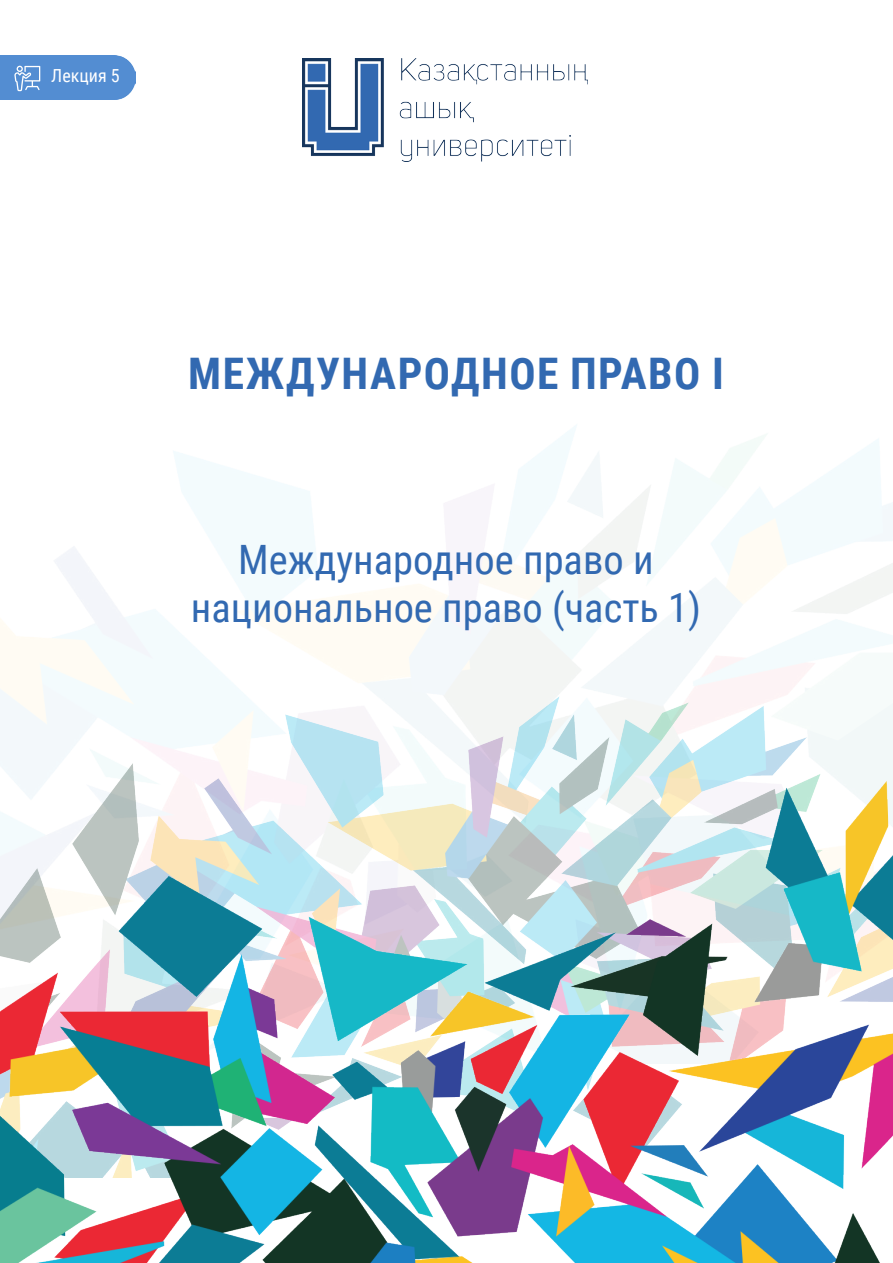
<style>
.page{position:relative;width:893px;height:1263px;background:#fff}
.page>*{position:absolute;margin:0;border:0;box-sizing:border-box;transform-origin:0 0}
.t1{font:700 43.5px "Roboto Condensed";letter-spacing:.035em;color:#3269b1}
.t2{font:40.5px/48.6px "Roboto Condensed";color:#3269b1;text-align:center}
.t3{font:18px "Roboto Condensed";color:#fff}
</style>
<div class="page">
<img style="left:0;top:425px;width:893px;height:638px">
<img style="left:302px;top:58px;width:285px;height:104px">
<img style="left:0;top:696px;width:892px;height:33px">
<img style="left:0;top:729px;width:892px;height:534px">
<div style="left:0;top:55px;width:136px;height:45px;background:#538dd2"></div>
<svg style="left:14px;top:66px;width:26px;height:25px"></svg>
<p class="t3" style="left:51px;top:63px;width:70px">Лекция 5</p>
<p class="t1" style="left:188px;top:343px;width:537px">МЕЖДУНАРОДНОЕ ПРАВО І</p>
<p class="t2" style="left:191px;top:533px;width:512px">Международное право и национальное право (часть 1)</p>
</div>
